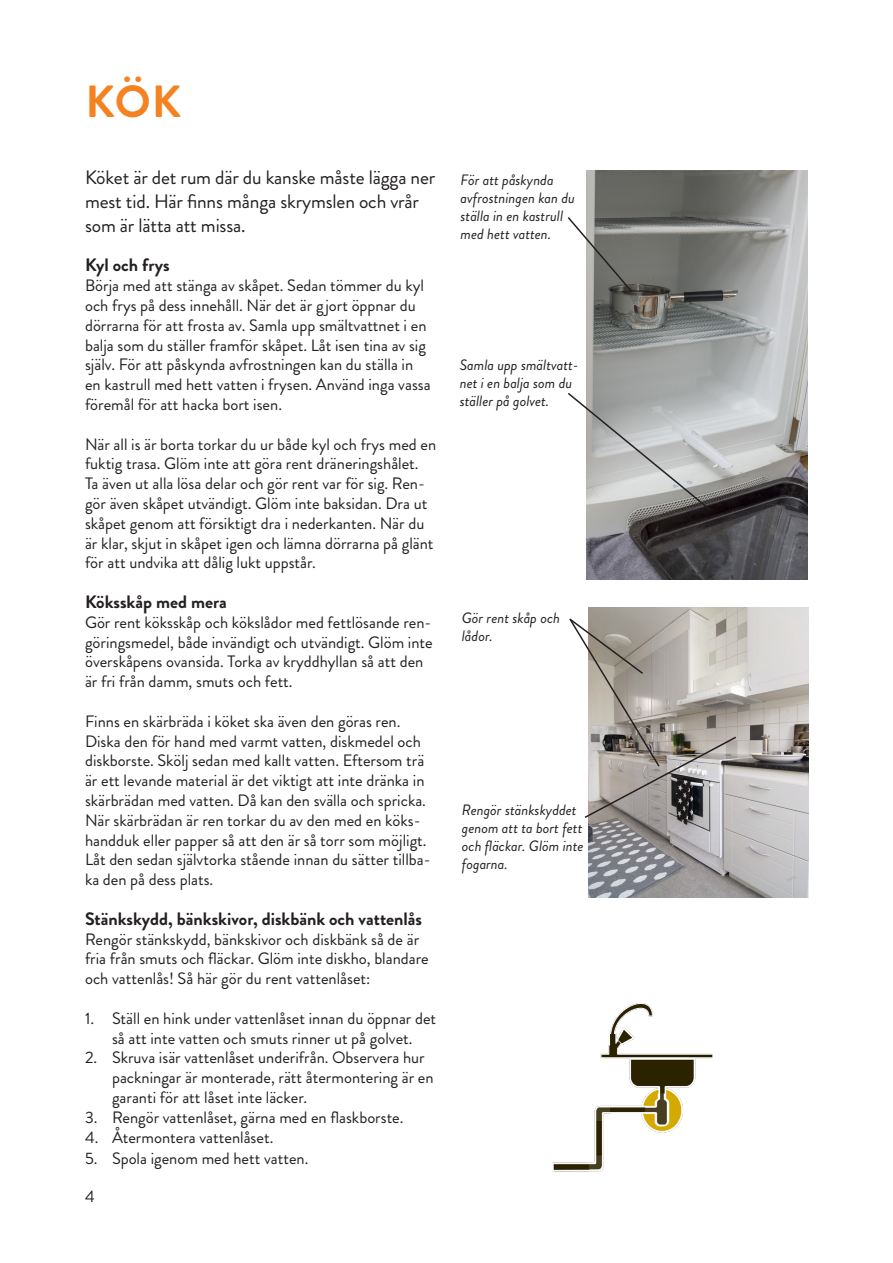
<style>
.page{position:relative;width:893px;height:1263px;background:#fff}
.page>*{position:absolute;margin:0;border:0;box-sizing:border-box;transform-origin:0 0}
.Rubrik_versal{font:700 45px "Brandon Grotesque";color:#f58220}
.Ingress{font:19.5px/24px "Brandon Grotesque";letter-spacing:-.01em;color:#231f20}
.Mellanrubrik{font:700 18px "Brandon Grotesque";color:#231f20}
.Brödtext_första{font:16.5px/19.8px "Brandon Grotesque";color:#231f20}
.t1{font:italic 15px/18px "Brandon Grotesque";color:#231f20}
</style>
<div class="page">
<img style="left:587px;top:170px;width:221px;height:409px">
<svg style="left:567px;top:215px;width:67px;height:79px"></svg>
<svg style="left:568px;top:391px;width:145px;height:121px;background:#bdbfbe"></svg>
<img style="left:589px;top:608px;width:219px;height:289px">
<svg style="left:569px;top:617px;width:169px;height:202px;background:#b0aba6"></svg>
<img style="left:553px;top:1003px;width:159px;height:169px">
<p class="Rubrik_versal" style="left:85px;top:70px;width:97px">KÖK</p>
<p class="Ingress" style="left:85px;top:165px;width:352px">Köket är det rum där du kanske måste lägga ner mest tid. Här finns många skrymslen och vrår som är lätta att missa.</p>
<p class="Mellanrubrik" style="left:85px;top:253px;width:86px">Kyl och frys</p>
<p class="Brödtext_första" style="left:85px;top:276px;width:347px">Börja med att stänga av skåpet. Sedan tömmer du kyl och frys på dess innehåll. När det är gjort öppnar du dörrarna för att frosta av. Samla upp smältvattnet i en balja som du ställer framför skåpet. Låt isen tina av sig själv. För att påskynda avfrostningen kan du ställa in en kastrull med hett vatten i frysen. Använd inga vassa föremål för att hacka bort isen.</p>
<p class="Brödtext_första" style="left:85px;top:434px;width:353px">När all is är borta torkar du ur både kyl och frys med en fuktig trasa. Glöm inte att göra rent dräneringshålet.<br>Ta även ut alla lösa delar och gör rent var för sig. Ren&shy;gör även skåpet utvändigt. Glöm inte baksidan. Dra ut skåpet genom att försiktigt dra i nederkanten. När du är klar, skjut in skåpet igen och lämna dörrarna på glänt för att undvika att dålig lukt uppstår.</p>
<p class="Mellanrubrik" style="left:85px;top:589px;width:143px">Köksskåp med mera</p>
<p class="Brödtext_första" style="left:85px;top:612px;width:349px">Gör rent köksskåp och kökslådor med fettlösande ren&shy;göringsmedel, både invändigt och utvändigt. Glöm inte överskåpens ovansida. Torka av kryddhyllan så att den är fri från damm, smuts och fett.</p>
<p class="Brödtext_första" style="left:85px;top:711px;width:342px">Finns en skärbräda i köket ska även den göras ren.<br>Diska den för hand med varmt vatten, diskmedel och diskborste. Skölj sedan med kallt vatten. Eftersom trä är ett levande material är det viktigt att inte dränka in skärbrädan med vatten. Då kan den svälla och spricka.</p>
<p class="Brödtext_första" style="left:85px;top:810px;width:347px">När skärbrädan är ren torkar du av den med en köks&shy;handduk eller papper så att den är så torr som möjligt.<br>Låt den sedan självtorka stående innan du sätter tillba&shy;ka den på dess plats.</p>
<p class="Mellanrubrik" style="left:85px;top:906px;width:339px">Stänkskydd, bänkskivor, diskbänk och vattenlås</p>
<p class="Brödtext_första" style="left:85px;top:929px;width:345px">Rengör stänkskydd, bänkskivor och diskbänk så de är fria från smuts och fläckar. Glöm inte diskho, blandare och vattenlås! Så här gör du rent vattenlåset:</p>
<p class="Brödtext_första" style="left:85px;top:1008px;width:353px;text-align:center">1. Ställ en hink under vattenlåset innan du öppnar det så att inte vatten och smuts rinner ut på golvet.</p>
<p class="Brödtext_första" style="left:112px;top:1048px;width:323px;text-indent:-27px">2. Skruva isär vattenlåset underifrån. Observera hur packningar är monterade, rätt återmontering är en garanti för att låset inte läcker.</p>
<p class="Brödtext_första" style="left:85px;top:1107px;width:320px">3. Rengör vattenlåset, gärna med en flaskborste.</p>
<p class="Brödtext_första" style="left:85px;top:1127px;width:190px">4. Återmontera vattenlåset.</p>
<p class="Brödtext_första" style="left:85px;top:1149px;width:225px">5. Spola igenom med hett vatten.</p>
<p class="Brödtext_första" style="left:85px;top:1186px;width:11px">4</p>
<p class="t1" style="left:461px;top:171px;width:116px">För att påskynda avfrostningen kan du ställa in en kastrull med hett vatten.</p>
<p class="t1" style="left:460px;top:356px;width:120px">Samla upp smältvatt&shy;net i en balja som du ställer på golvet.</p>
<p class="t1" style="left:462px;top:609px;width:100px">Gör rent skåp och lådor.</p>
<p class="t1" style="left:462px;top:801px;width:123px">Rengör stänkskyddet genom att ta bort fett och fläckar. Glöm inte fogarna.</p>
</div>
